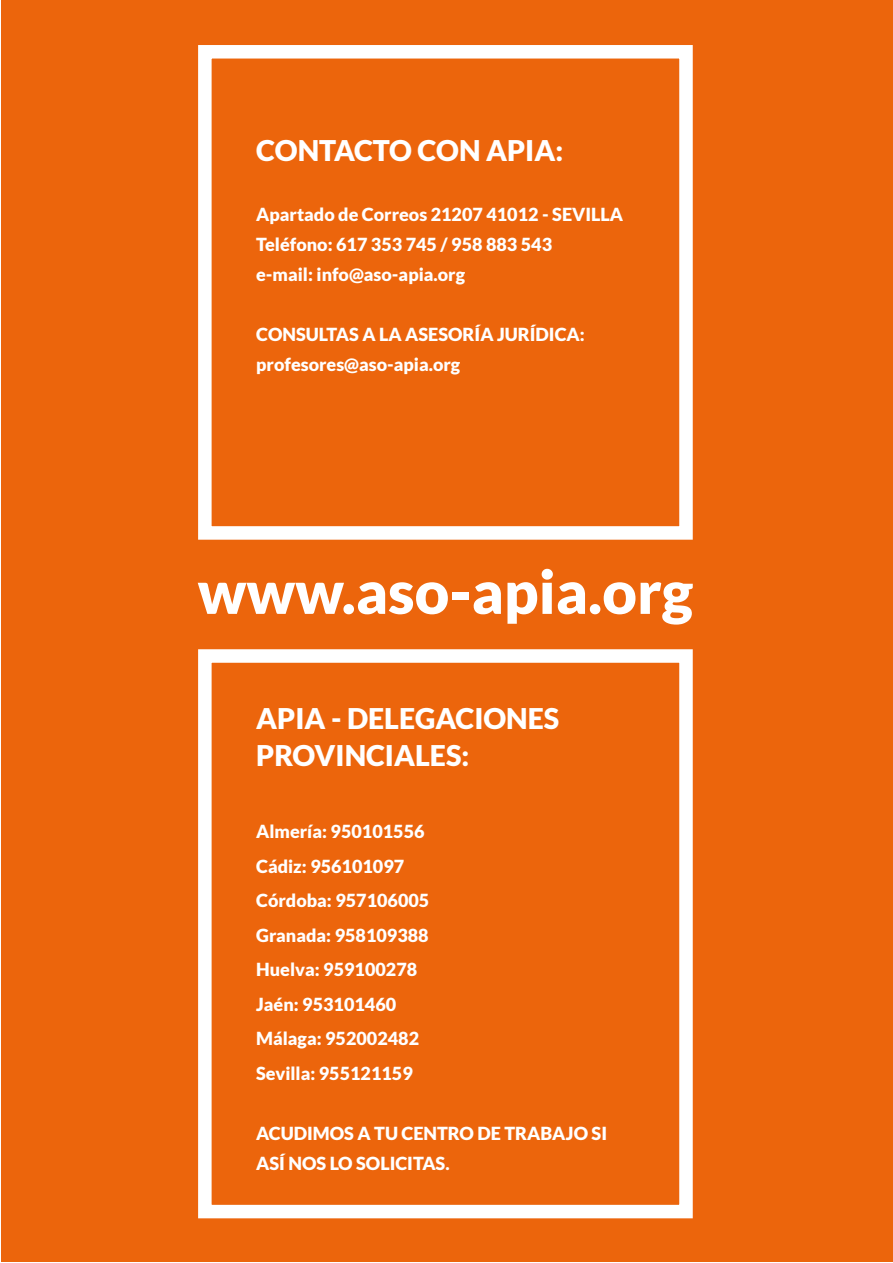
<style>
.page{position:relative;width:893px;height:1263px;background:#fff}
.page>*{position:absolute;margin:0;border:0;box-sizing:border-box;transform-origin:0 0}
.t1{font:900 60px "Lato";color:#fff}
.t2{font:900 28.5px/37.5px "Lato";color:#fff}
.t3{font:900 18px/34.5px "Lato";color:#fff}
</style>
<div class="page">
<div style="left:1px;top:1px;width:891px;height:1261px;background:#ec650c"></div>
<div style="left:198px;top:45px;width:495px;height:495px;border:14px solid #fff"></div>
<div style="left:198px;top:649px;width:495px;height:569px;border:14px solid #fff"></div>
<h2 class="t2" style="left:256px;top:131px;width:309px">CONTACTO CON APIA:</h2>
<p class="t3" style="left:256px;top:199px;width:368px;line-height:30px">Apartado de Correos 21207 41012 - SEVILLA<br>Teléfono: 617 353 745 / 958 883 543<br>e-mail: info@aso-apia.org</p>
<p class="t3" style="left:256px;top:319px;width:330px;line-height:30px">CONSULTAS A LA ASESORÍA JURÍDICA: profesores@aso-apia.org</p>
<h1 class="t1" style="left:198px;top:557px;width:497px">www.aso-apia.org</h1>
<h2 class="t2" style="left:256px;top:699px;width:305px">APIA - DELEGACIONES<br>PROVINCIALES:</h2>
<p class="t3" style="left:256px;top:814px;width:175px">Almería: 950101556<br>Cádiz: 956101097<br>Córdoba: 957106005<br>Granada: 958109388<br>Huelva: 959100278<br>Jaén: 953101460<br>Málaga: 952002482<br>Sevilla: 955121159</p>
<p class="t3" style="left:256px;top:1118px;width:352px;line-height:30px">ACUDIMOS A TU CENTRO DE TRABAJO SI<br>ASÍ NOS LO SOLICITAS.</p>
</div>
